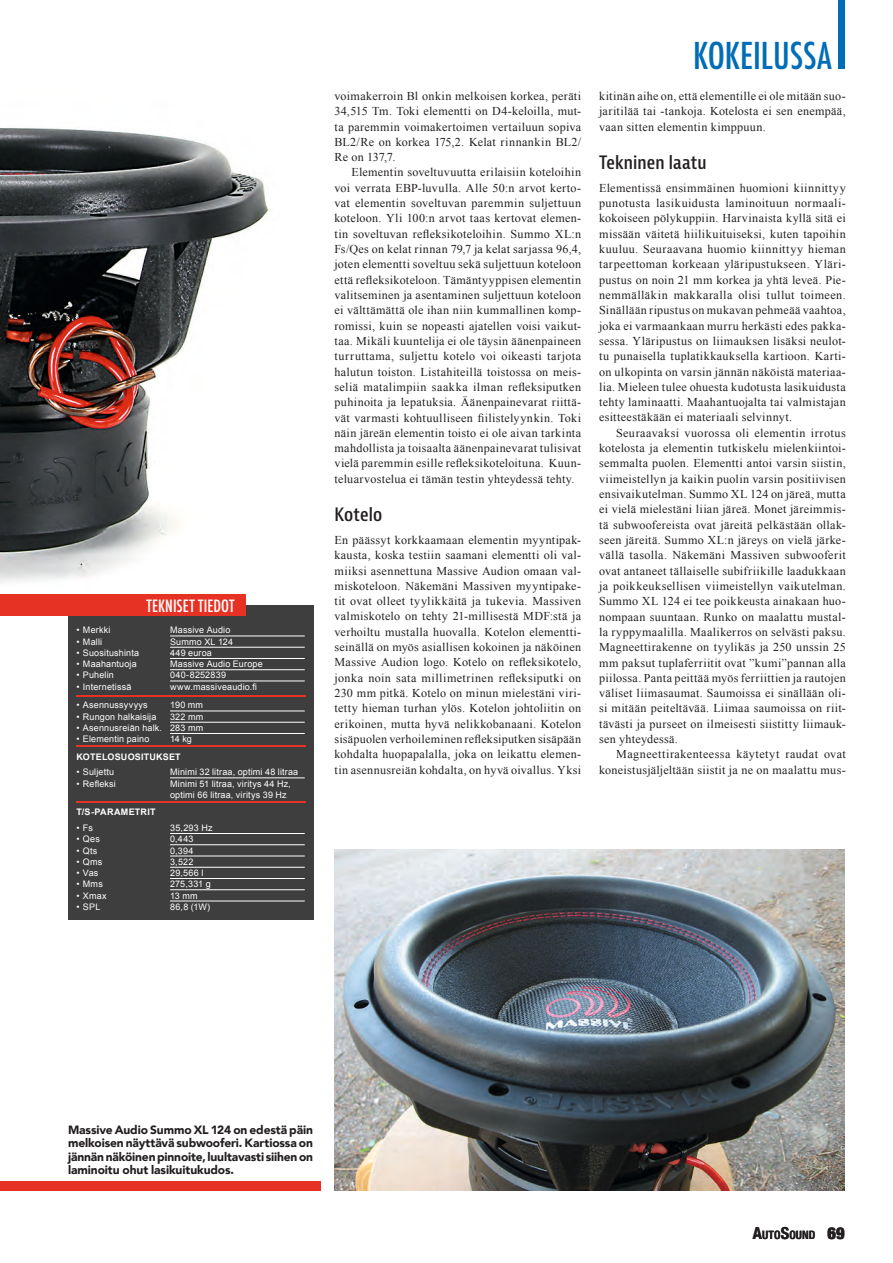
<style>
.page{position:relative;width:893px;height:1263px;background:#fff}
.page>*{position:absolute;margin:0;border:0;box-sizing:border-box;transform-origin:0 0}
.t1{font:500 condensed 36px "Futura";color:#006db6}
.t2{font:600 condensed 18px "Bernina Sans";color:#231f20}
.t3{font:500 condensed 16.5px "Futura";letter-spacing:.005em;color:#fff}
.t4{font:12px/15.3px "Times New Roman";letter-spacing:.025em;color:#231f20;text-align:justify}
.t5{font:900 12px/13.5px "Avenir";letter-spacing:-.01em;color:#231f20;text-align:justify}
.t6{font:700 condensed 11.55px "Helvetica Neue";letter-spacing:.01em;color:#231f20}
.t7{font:9px/11.2px "Arial";letter-spacing:.02em;color:#fff}
.t8{font:700 9px "Arial";letter-spacing:.025em;color:#fff}
.s1{font-size:16.5px}
.s2{font-weight:900;font-size:16.5px}
</style>
<div class="page">
<div style="left:838px;top:0;width:7px;height:68px;background:#006db6"></div>
<img style="left:0;top:128px;width:314px;height:523px">
<img style="left:334px;top:850px;width:511px;height:340px">
<div style="left:68px;top:605px;width:245px;height:315px;background:#3e3e3f"></div>
<div style="left:0;top:594px;width:246px;height:22px;background:#e63224"></div>
<div style="left:0;top:1181px;width:321px;height:10px;background:#e63224"></div>
<hr style="left:170px;top:636px;width:135px;height:1px;background:#fff">
<hr style="left:170px;top:647px;width:135px;height:1px;background:#fff">
<hr style="left:170px;top:658px;width:135px;height:1px;background:#fff">
<hr style="left:170px;top:669px;width:135px;height:1px;background:#fff">
<hr style="left:170px;top:681px;width:135px;height:1px;background:#fff">
<hr style="left:170px;top:711px;width:135px;height:1px;background:#fff">
<hr style="left:170px;top:722px;width:135px;height:1px;background:#fff">
<hr style="left:170px;top:733px;width:135px;height:1px;background:#fff">
<hr style="left:77px;top:746px;width:228px;height:1px;background:#006db6">
<hr style="left:170px;top:778px;width:135px;height:1px;background:#fff">
<hr style="left:170px;top:833px;width:135px;height:1px;background:#fff">
<hr style="left:170px;top:844px;width:135px;height:1px;background:#fff">
<hr style="left:170px;top:856px;width:135px;height:1px;background:#fff">
<hr style="left:170px;top:867px;width:135px;height:1px;background:#fff">
<hr style="left:170px;top:878px;width:135px;height:1px;background:#fff">
<hr style="left:170px;top:889px;width:135px;height:1px;background:#fff">
<hr style="left:170px;top:901px;width:135px;height:1px;background:#fff">
<hr style="left:76px;top:745px;width:229px;height:1px;background:#e63224">
<hr style="left:76px;top:695px;width:229px;height:1px;background:#e63224">
<hr style="left:76px;top:801px;width:229px;height:1px;background:#e63224">
<h3 class="t3" style="left:146px;top:595px;width:90px">TEKNISET TIEDOT</h3>
<p class="t7" style="left:77px;top:625px;width:36px">• Merkki</p>
<p class="t7" style="left:170px;top:625px;width:62px">Massive Audio</p>
<p class="t7" style="left:77px;top:636px;width:27px">• Malli</p>
<p class="t7" style="left:170px;top:636px;width:64px">Summo XL 124</p>
<p class="t7" style="left:77px;top:647px;width:64px">• Suositushinta</p>
<p class="t7" style="left:170px;top:647px;width:43px">449 euroa</p>
<p class="t7" style="left:77px;top:658px;width:62px">• Maahantuoja</p>
<p class="t7" style="left:170px;top:658px;width:94px">Massive Audio Europe</p>
<p class="t7" style="left:77px;top:670px;width:39px">• Puhelin</p>
<p class="t7" style="left:170px;top:670px;width:57px">040-8252839</p>
<p class="t7" style="left:77px;top:681px;width:56px">• Internetissä</p>
<p class="t7" style="left:170px;top:681px;width:88px">www.massiveaudio.fi</p>
<p class="t7" style="left:77px;top:700px;width:73px">• Asennussyvyys</p>
<p class="t7" style="left:170px;top:700px;width:34px">190 mm</p>
<p class="t7" style="left:77px;top:711px;width:81px">• Rungon halkaisija</p>
<p class="t7" style="left:170px;top:711px;width:35px">322 mm</p>
<p class="t7" style="left:77px;top:722px;width:128px">• Asennusreiän halk. 283 mm</p>
<p class="t7" style="left:77px;top:733px;width:74px">• Elementin paino</p>
<p class="t7" style="left:170px;top:733px;width:23px">14 kg</p>
<p class="t8" style="left:77px;top:750px;width:106px">KOTELOSUOSITUKSET</p>
<p class="t7" style="left:77px;top:767px;width:39px">• Suljettu</p>
<p class="t7" style="left:170px;top:767px;width:130px">Minimi 32 litraa, optimi 48 litraa</p>
<p class="t7" style="left:77px;top:778px;width:41px">• Refleksi</p>
<p class="t7" style="left:170px;top:778px;width:122px">Minimi 51 litraa, viritys 44 Hz, optimi 66 litraa, viritys 39 Hz</p>
<p class="t8" style="left:77px;top:806px;width:81px">T/S-PARAMETRIT</p>
<p class="t7" style="left:77px;top:822px;width:18px">• Fs</p>
<p class="t7" style="left:170px;top:822px;width:44px">35,293 Hz</p>
<p class="t7" style="left:77px;top:833px;width:25px">• Qes</p>
<p class="t7" style="left:170px;top:833px;width:25px">0,443</p>
<p class="t7" style="left:77px;top:845px;width:22px">• Qts</p>
<p class="t7" style="left:170px;top:845px;width:25px">0,394</p>
<p class="t7" style="left:77px;top:856px;width:27px">• Qms</p>
<p class="t7" style="left:170px;top:856px;width:25px">3,522</p>
<p class="t7" style="left:77px;top:867px;width:23px">• Vas</p>
<p class="t7" style="left:170px;top:867px;width:35px">29,566 l</p>
<p class="t7" style="left:77px;top:878px;width:28px">• Mms</p>
<p class="t7" style="left:170px;top:878px;width:42px">275,331 g</p>
<p class="t7" style="left:77px;top:890px;width:32px">• Xmax</p>
<p class="t7" style="left:170px;top:890px;width:29px">13 mm</p>
<p class="t7" style="left:77px;top:901px;width:25px">• SPL</p>
<p class="t7" style="left:170px;top:901px;width:42px">86,8 (1W)</p>
<p class="t4" style="left:334px;top:88px;width:248px">voimakerroin Bl onkin melkoisen korkea, peräti 34,515 Tm. Toki elementti on D4-keloilla, mut&shy;ta paremmin voimakertoimen vertailuun sopiva BL2/Re on korkea 175,2. Kelat rinnankin BL2/ Re on 137,7.</p>
<p class="t4" style="left:334px;top:165px;width:248px;text-indent:17px">Elementin soveltuvuutta erilaisiin koteloihin voi verrata EBP-luvulla. Alle 50:n arvot kerto&shy;vat elementin soveltuvan paremmin suljettuun koteloon. Yli 100:n arvot taas kertovat elemen&shy;tin soveltuvan refleksikoteloihin. Summo XL:n Fs/Qes on kelat rinnan 79,7 ja kelat sarjassa 96,4, joten elementti soveltuu sekä suljettuun koteloon että refleksikoteloon. Tämäntyyppisen elementin valitseminen ja asentaminen suljettuun koteloon ei välttämättä ole ihan niin kummallinen komp&shy;romissi, kuin se nopeasti ajatellen voisi vaikut&shy;taa. Mikäli kuuntelija ei ole täysin äänenpaineen turruttama, suljettu kotelo voi oikeasti tarjota halutun toiston. Listahiteillä toistossa on meis&shy;seliä matalimpiin saakka ilman refleksiputken puhinoita ja lepatuksia. Äänenpainevarat riittä&shy;vät varmasti kohtuulliseen fiilistelyynkin. Toki näin järeän elementin toisto ei ole aivan tarkinta mahdollista ja toisaalta äänenpainevarat tulisivat vielä paremmin esille refleksikoteloituna. Kuun&shy;teluarvostelua ei tämän testin yhteydessä tehty.</p>
<h2 class="t2" style="left:334px;top:503px;width:49px">Kotelo</h2>
<p class="t4" style="left:334px;top:532px;width:248px">En päässyt korkkaamaan elementin myyntipak&shy;kausta, koska testiin saamani elementti oli val&shy;miiksi asennettuna Massive Audion omaan val&shy;miskoteloon. Näkemäni Massiven myyntipake&shy;tit ovat olleet tyylikkäitä ja tukevia. Massiven valmiskotelo on tehty 21-millisestä MDF:stä ja verhoiltu mustalla huovalla. Kotelon elementti&shy;seinällä on myös asiallisen kokoinen ja näköinen Massive Audion logo. Kotelo on refleksikotelo, jonka noin sata millimetrinen refleksiputki on 230 mm pitkä. Kotelo on minun mielestäni viri&shy;tetty hieman turhan ylös. Kotelon johtoliitin on erikoinen, mutta hyvä nelikkobanaani. Kotelon sisäpuolen verhoileminen refleksiputken sisäpään kohdalta huopapalalla, joka on leikattu elemen&shy;tin asennusreiän kohdalta, on hyvä oivallus. Yksi</p>
<h1 class="t1" style="left:693px;top:32px;width:140px">KOKEILUSSA</h1>
<p class="t4" style="left:599px;top:88px;width:248px">kitinän aihe on, että elementille ei ole mitään suo&shy;jaritilää tai -tankoja. Kotelosta ei sen enempää, vaan sitten elementin kimppuun.</p>
<h2 class="t2" style="left:599px;top:151px;width:109px">Tekninen laatu</h2>
<p class="t4" style="left:599px;top:180px;width:248px">Elementissä ensimmäinen huomioni kiinnittyy punotusta lasikuidusta laminoituun normaali&shy;kokoiseen pölykuppiin. Harvinaista kyllä sitä ei missään väitetä hiilikuituiseksi, kuten tapoihin kuuluu. Seuraavana huomio kiinnittyy hieman tarpeettoman korkeaan yläripustukseen. Yläri&shy;pustus on noin 21 mm korkea ja yhtä leveä. Pie&shy;nemmälläkin makkaralla olisi tullut toimeen.<br>Sinällään ripustus on mukavan pehmeää vaahtoa, joka ei varmaankaan murru herkästi edes pakka&shy;sessa. Yläripustus on liimauksen lisäksi neulot&shy;tu punaisella tuplatikkauksella kartioon. Karti&shy;on ulkopinta on varsin jännän näköistä materiaa&shy;lia. Mieleen tulee ohuesta kudotusta lasikuidusta tehty laminaatti. Maahantuojalta tai valmistajan esitteestäkään ei materiaali selvinnyt.</p>
<p class="t4" style="left:599px;top:425px;width:248px;text-indent:17px">Seuraavaksi vuorossa oli elementin irrotus kotelosta ja elementin tutkiskelu mielenkiintoi&shy;semmalta puolen. Elementti antoi varsin siistin, viimeistellyn ja kaikin puolin varsin positiivisen ensivaikutelman. Summo XL 124 on järeä, mutta ei vielä mielestäni liian järeä. Monet järeimmis&shy;tä subwoofereista ovat järeitä pelkästään ollak&shy;seen järeitä. Summo XL:n järeys on vielä järke&shy;vällä tasolla. Näkemäni Massiven subwooferit ovat antaneet tällaiselle subifriikille laadukkaan ja poikkeuksellisen viimeistellyn vaikutelman.<br>Summo XL 124 ei tee poikkeusta ainakaan huo&shy;nompaan suuntaan. Runko on maalattu mustal&shy;la ryppymaalilla. Maalikerros on selvästi paksu.<br>Magneettirakenne on tyylikäs ja 250 unssin 25 mm paksut tuplaferriitit ovat ”kumi”pannan alla piilossa. Panta peittää myös ferriittien ja rautojen väliset liimasaumat. Saumoissa ei sinällään oli&shy;si mitään peiteltävää. Liimaa saumoissa on riit&shy;tävästi ja purseet on ilmeisesti siistitty liimauk&shy;sen yhteydessä.</p>
<p class="t4" style="left:599px;top:746px;width:248px;text-align:right">Magneettirakenteessa käytetyt raudat ovat koneistusjäljeltään siistit ja ne on maalattu mus-</p>
<p class="t5" style="left:68px;top:1122px;width:247px">Massive Audio Summo XL 124 on edestä päin melkoisen näyttävä subwooferi. Kartiossa on jännän näköinen pinnoite, luultavasti siihen on laminoitu ohut lasikuitukudos.</p>
<p class="t6" style="left:753px;top:1225px;width:93px"><span class="s1">A</span>UTO<span class="s1">S</span>OUND <span class="s2">69</span></p>
</div>
